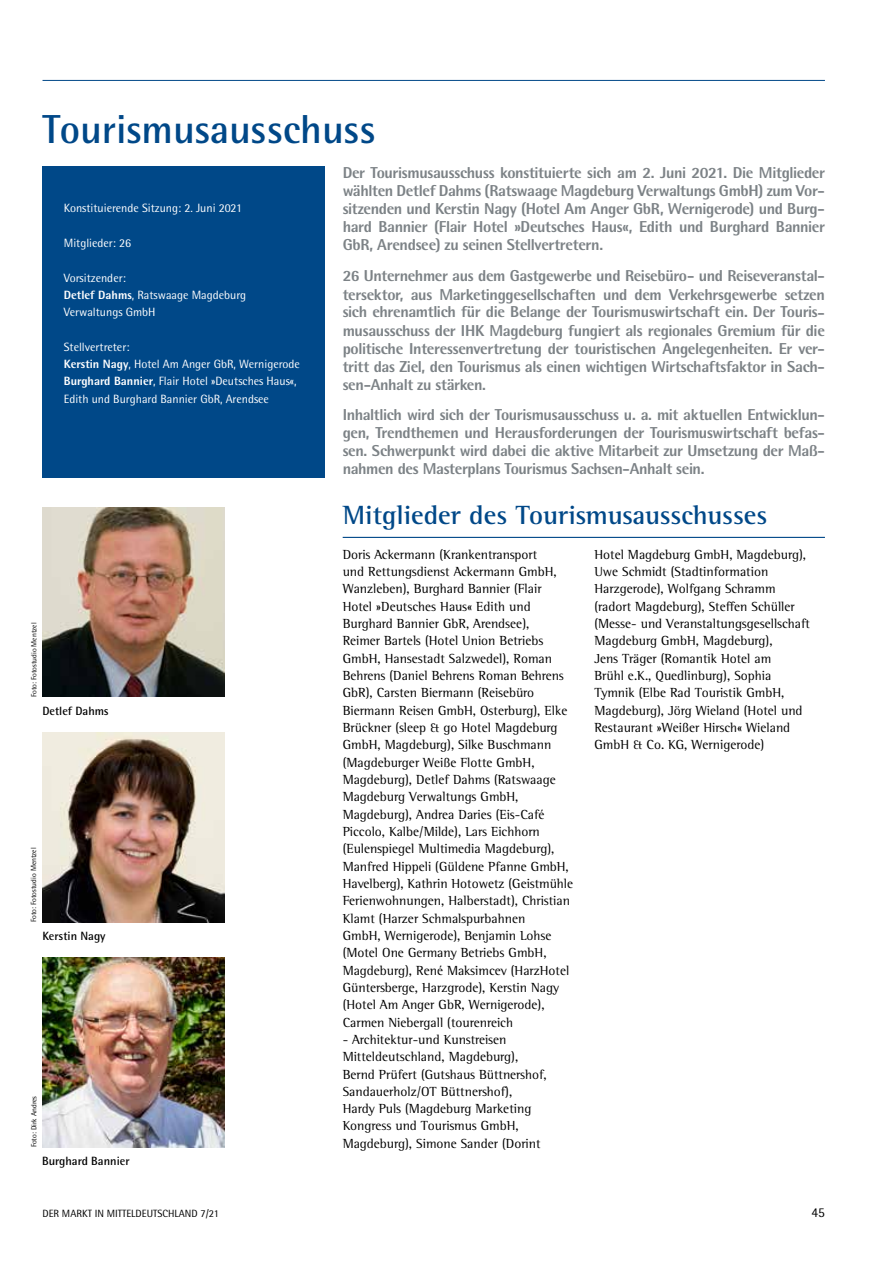
<style>
.page{position:relative;width:893px;height:1263px;background:#fff}
.page>*{position:absolute;margin:0;border:0;box-sizing:border-box;transform-origin:0 0}
.t1{font:700 40.5px "Rotis Semi Sans Pro";color:#004888}
.t2{font:700 27px "Rotis Semi Serif Pro";color:#004888}
.t3{font:800 15.9px/18px "Rotis Semi Sans Pro";letter-spacing:-.025em;color:#7c8286;text-align:justify}
.t4{font:13.5px/17.2px "Rotis Semi Serif Pro";color:#000}
.t5{font:13.5px "Rotis Semi Sans Pro";color:#000}
.t6{font:12px/17.4px "Rotis Semi Sans Pro";color:#fff}
.t7{font:700 12px "Rotis Semi Sans Pro";color:#000}
.t8{font:10.5px "Rotis Semi Sans Pro";color:#000}
.t9{font:7.5px "Rotis Semi Sans Pro";color:#000}
.s1{font-weight:800}
</style>
<div class="page">
<hr style="left:43px;top:80px;width:782px;height:1px;background:#004888">
<div style="left:43px;top:166px;width:282px;height:311px;background:#004888"></div>
<img style="left:43px;top:507px;width:181px;height:190px">
<img style="left:43px;top:732px;width:182px;height:190px">
<img style="left:43px;top:958px;width:182px;height:189px">
<hr style="left:343px;top:537px;width:482px;height:1px;background:#004888">
<h1 class="t1" style="left:43px;top:104px;width:335px">Tourismusausschuss</h1>
<p class="t6" style="left:64px;top:199px;width:180px">Konstituierende Sitzung: 2. Juni 2021</p>
<p class="t6" style="left:64px;top:234px;width:69px">Mitglieder: 26</p>
<p class="t6" style="left:64px;top:269px;width:184px">Vorsitzender:<br><span class="s1">Detlef Dahms</span>, Ratswaage Magdeburg<br>Verwaltungs GmbH</p>
<p class="t6" style="left:64px;top:338px;width:238px">Stellvertreter:<br><span class="s1">Kerstin Nagy</span>, Hotel Am Anger GbR, Wernigerode <span class="s1">Burghard Bannier</span>, Flair Hotel »Deutsches Haus«, Edith und Burghard Bannier GbR, Arendsee</p>
<p class="t9" style="left:29px;top:697px;width:76px;rotate:-90deg">Foto: Fotostudio Mentzel</p>
<p class="t7" style="left:42px;top:703px;width:68px">Detlef Dahms</p>
<p class="t9" style="left:29px;top:922px;width:76px;rotate:-90deg">Foto: Fotostudio Mentzel</p>
<p class="t7" style="left:43px;top:928px;width:65px">Kerstin Nagy</p>
<p class="t9" style="left:29px;top:1147px;width:53px;rotate:-90deg">Foto: Dirk Andres</p>
<p class="t7" style="left:42px;top:1154px;width:89px">Burghard Bannier</p>
<p class="t3" style="left:343px;top:163px;width:484px">Der Tourismusausschuss konstituierte sich am 2. Juni 2021. Die Mitglieder wählten Detlef Dahms (Ratswaage Magdeburg Verwaltungs GmbH) zum Vor&shy;sitzenden und Kerstin Nagy (Hotel Am Anger GbR, Wernigerode) und Burg&shy;hard Bannier (Flair Hotel »Deutsches Haus«, Edith und Burghard Bannier GbR, Arendsee) zu seinen Stellvertretern.</p>
<p class="t3" style="left:343px;top:267px;width:484px">26 Unternehmer aus dem Gastgewerbe und Reisebüro- und Reiseveranstal&shy;tersektor, aus Marketinggesellschaften und dem Verkehrsgewerbe setzen sich ehrenamtlich für die Belange der Tourismuswirtschaft ein. Der Touris&shy;musausschuss der IHK Magdeburg fungiert als regionales Gremium für die politische Interessenvertretung der touristischen Angelegenheiten. Er ver&shy;tritt das Ziel, den Tourismus als einen wichtigen Wirtschaftsfaktor in Sach&shy;sen-Anhalt zu stärken.</p>
<p class="t3" style="left:343px;top:405px;width:484px">Inhaltlich wird sich der Tourismusausschuss u. a. mit aktuellen Entwicklun&shy;gen, Trendthemen und Herausforderungen der Tourismuswirtschaft befas&shy;sen. Schwerpunkt wird dabei die aktive Mitarbeit zur Umsetzung der Maß&shy;nahmen des Masterplans Tourismus Sachsen-Anhalt sein.</p>
<h2 class="t2" style="left:343px;top:498px;width:426px">Mitglieder des Tourismusausschusses</h2>
<p class="t4" style="left:343px;top:546px;width:232px">Doris Ackermann (Krankentransport<br>und Rettungsdienst Ackermann GmbH, Wanzleben), Burghard Bannier (Flair Hotel »Deutsches Haus« Edith und Burghard Bannier GbR, Arendsee),<br>Reimer Bartels (Hotel Union Betriebs GmbH, Hansestadt Salzwedel), Roman Behrens (Daniel Behrens Roman Behrens GbR), Carsten Biermann (Reisebüro Biermann Reisen GmbH, Osterburg), Elke Brückner (sleep &amp; go Hotel Magdeburg GmbH, Magdeburg), Silke Buschmann (Magdeburger Weiße Flotte GmbH, Magdeburg), Detlef Dahms (Ratswaage Magdeburg Verwaltungs GmbH, Magdeburg), Andrea Daries (Eis-Café Piccolo, Kalbe/Milde), Lars Eichhorn (Eulenspiegel Multimedia Magdeburg), Manfred Hippeli (Güldene Pfanne GmbH, Havelberg), Kathrin Hotowetz (Geistmühle Ferienwohnungen, Halberstadt), Christian Klamt (Harzer Schmalspurbahnen<br>GmbH, Wernigerode), Benjamin Lohse (Motel One Germany Betriebs GmbH, Magdeburg), René Maksimcev (HarzHotel Güntersberge, Harzgrode), Kerstin Nagy (Hotel Am Anger GbR, Wernigerode), Carmen Niebergall (tourenreich</p>
<p class="t4" style="left:343px;top:1031px;width:206px">- Architektur-und Kunstreisen Mitteldeutschland, Magdeburg), Bernd Prüfert (Gutshaus Büttnershof, Sandauerholz/OT Büttnershof), Hardy Puls (Magdeburg Marketing Kongress und Tourismus GmbH, Magdeburg), Simone Sander (Dorint</p>
<p class="t4" style="left:594px;top:545px;width:217px">Hotel Magdeburg GmbH, Magdeburg), Uwe Schmidt (Stadtinformation Harzgerode), Wolfgang Schramm (radort Magdeburg), Steffen Schüller (Messe- und Veranstaltungsgesellschaft Magdeburg GmbH, Magdeburg),<br>Jens Träger (Romantik Hotel am<br>Brühl e.K., Quedlinburg), Sophia Tymnik (Elbe Rad Touristik GmbH, Magdeburg), Jörg Wieland (Hotel und Restaurant »Weißer Hirsch« Wieland GmbH &amp; Co. KG, Wernigerode)</p>
<p class="t8" style="left:43px;top:1207px;width:178px">DER MARKT IN MITTELDEUTSCHLAND 7/21</p>
<p class="t5" style="left:811px;top:1204px;width:15px">45</p>
</div>
